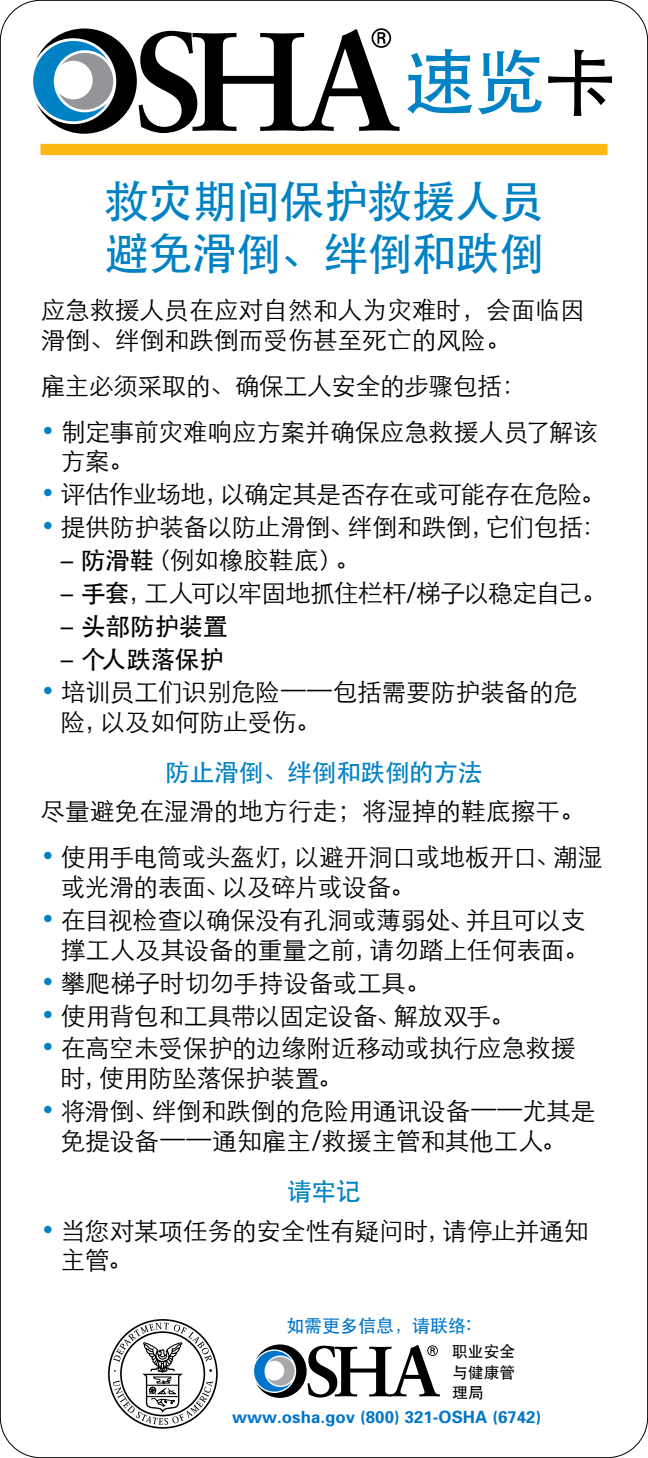
<style>
.page{position:relative;width:648px;height:1458px;background:#fff}
.page>*{position:absolute;margin:0;border:0;box-sizing:border-box;transform-origin:0 0}
.t1{font:500 72px "ST Heiti SC";color:#0082c4}
.t2{font:500 45px/51.8px "ST Heiti SC";letter-spacing:-.025em;color:#0082c4}
.body-chsim{font:300 24.75px/29.7px "ST Heiti SC";letter-spacing:-.01em;color:#000}
.body-chsim-2{font:300 24.75px "ST Heiti SC";letter-spacing:-.03em;color:#000}
.subhead-chsim{font:500 24.75px "ST Heiti SC";letter-spacing:-.015em;color:#0082c4}
.t3{font:500 24.75px "ST Heiti SC";letter-spacing:-.02em;color:#000}
.t4{font:500 18px "ST Heiti SC";color:#0075c9}
.t5{font:700 16.88px "Univers";color:#0075c9}
.t6{font:500 15.75px/20.2px "ST Heiti SC";color:#000}
.s1{color:#000}
.s2{color:#0082c4}
.s3{font-family:"Univers";font-weight:400}
.s4{font-weight:500}
</style>
<div class="page">
<div style="left:40px;top:144px;width:568px;height:11px;background:#fdb913"></div>
<svg style="left:33px;top:28px;width:367px;height:106px"></svg>
<svg style="left:254px;top:1344px;width:186px;height:54px"></svg>
<div style="left:108px;top:1319px;width:110px;height:110px;border:2px solid #000;border-radius:50%"></div>
<svg style="left:113px;top:1323px;width:100px;height:102px"></svg>
<p class="t1" style="left:404px;top:42px;width:214px">速览<span class="s1">卡</span></p>
<p class="t2" style="left:104px;top:174px;width:441px">救灾期间保护救援人员避免滑倒、绊倒和跌倒</p>
<p class="body-chsim" style="left:40px;top:293px;width:546px">应急救援人员在应对自然和人为灾难时，会面临因滑倒、绊倒和跌倒而受伤甚至死亡的风险。</p>
<p class="body-chsim" style="left:40px;top:368px;width:487px">雇主必须采取的、确保工人安全的步骤包括：</p>
<p class="body-chsim" style="left:61px;top:414px;width:539px;text-indent:-20px"><span class="s2">•</span> 制定事前灾难响应方案并确保应急救援人员了解该方案。</p>
<p class="body-chsim-2" style="left:40px;top:473px;width:566px"><span class="s2">•</span> 评估作业场地，以确定其是否存在或可能存在危险。</p>
<p class="body-chsim" style="left:40px;top:510px;width:567px"><span class="s2">•</span> 提供防护装备以防止滑倒、绊倒和跌倒，它们包括：</p>
<p class="body-chsim" style="left:61px;top:543px;width:301px"><span class="s3">–</span> <span class="s4">防滑鞋</span>（例如橡胶鞋底）。</p>
<p class="body-chsim-2" style="left:61px;top:572px;width:547px"><span class="s3">–</span> <span class="s4">手套</span>，工人可以牢固地抓住栏杆/梯子以稳定自己。</p>
<p class="t3" style="left:61px;top:613px;width:169px"><span class="s3">–</span> 头部防护装置</p>
<p class="t3" style="left:61px;top:646px;width:165px"><span class="s3">–</span> 个人跌落保护</p>
<p class="body-chsim" style="left:61px;top:675px;width:519px;text-indent:-20px"><span class="s2">•</span> 培训员工们识别危险——包括需要防护装备的危险，以及如何防止受伤。</p>
<p class="subhead-chsim" style="left:165px;top:758px;width:319px">防止滑倒、绊倒和跌倒的方法</p>
<p class="body-chsim" style="left:40px;top:794px;width:546px">尽量避免在湿滑的地方行走；将湿掉的鞋底擦干。</p>
<p class="body-chsim" style="left:61px;top:840px;width:543px;text-indent:-20px"><span class="s2">•</span> 使用手电筒或头盔灯，以避开洞口或地板开口、潮湿或光滑的表面、以及碎片或设备。</p>
<p class="body-chsim" style="left:40px;top:903px;width:550px;text-align:right"><span class="s2">•</span> 在目视检查以确保没有孔洞或薄弱处、并且可以支撑工人及其设备的重量之前，请勿踏上任何表面。</p>
<p class="body-chsim" style="left:40px;top:965px;width:392px"><span class="s2">•</span> 攀爬梯子时切勿手持设备或工具。</p>
<p class="body-chsim" style="left:40px;top:998px;width:476px"><span class="s2">•</span> 使用背包和工具带以固定设备、解放双手。</p>
<p class="body-chsim" style="left:61px;top:1031px;width:516px;text-indent:-20px"><span class="s2">•</span> 在高空未受保护的边缘附近移动或执行应急救援时，使用防坠落保护装置。</p>
<p class="body-chsim" style="left:40px;top:1094px;width:557px;text-align:center"><span class="s2">•</span> 将滑倒、绊倒和跌倒的危险用通讯设备——尤其是免提设备——通知雇主/救援主管和其他工人。</p>
<p class="subhead-chsim" style="left:287px;top:1177px;width:75px">请牢记</p>
<p class="body-chsim" style="left:61px;top:1213px;width:529px;text-indent:-20px"><span class="s2">•</span> 当您对某项任务的安全性有疑问时，请停止并通知主管。</p>
<p class="t4" style="left:286px;top:1316px;width:186px">如需更多信息，请联络:</p>
<p class="t6" style="left:452px;top:1341px;width:64px">职业安全</p>
<p class="t6" style="left:452px;top:1361px;width:64px">与健康管理局</p>
<p class="t5" style="left:232px;top:1407px;width:310px">www.osha.gov (800) 321-OSHA (6742)</p>
</div>
